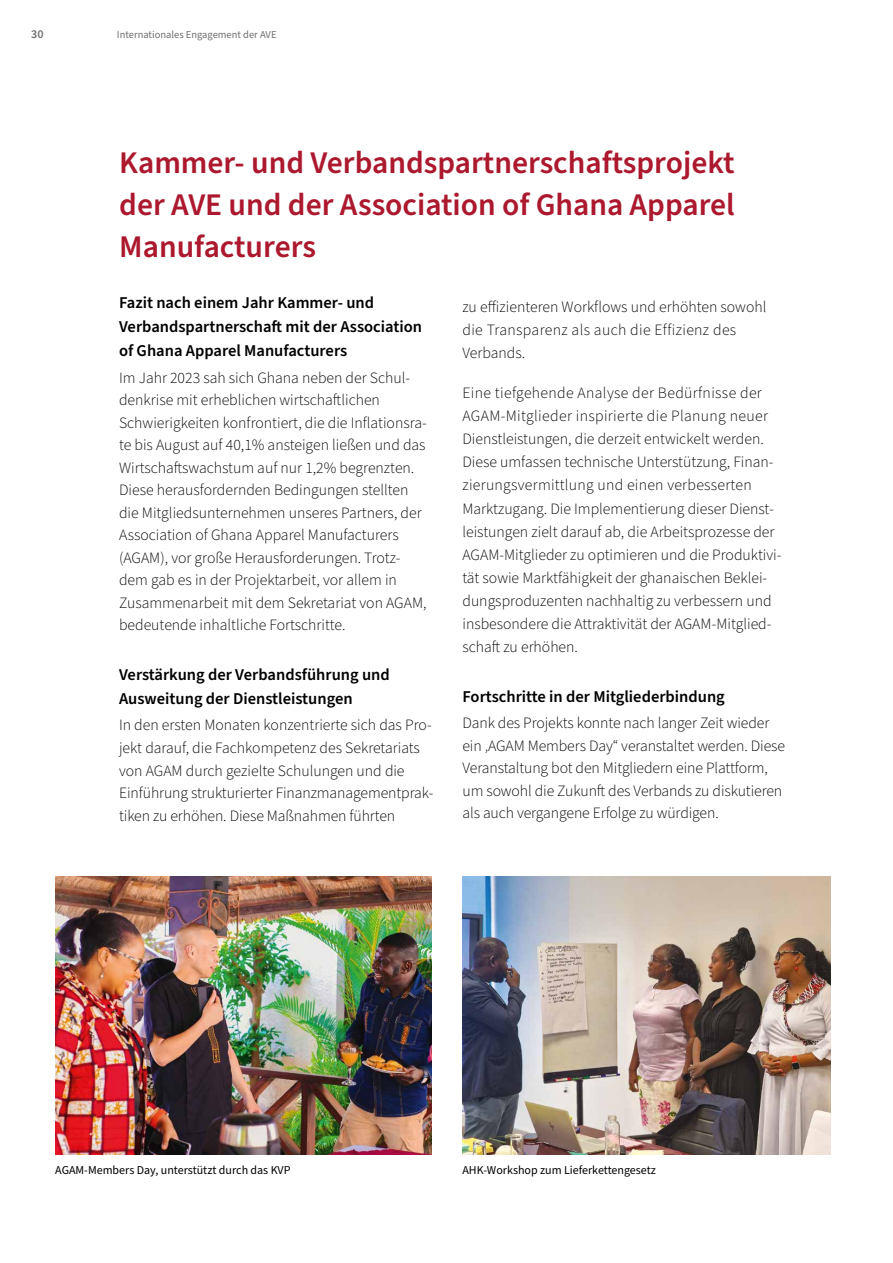
<style>
.page{position:relative;width:893px;height:1263px;background:#fff}
.page>*{position:absolute;margin:0;border:0;box-sizing:border-box;transform-origin:0 0}
.t1{font:600 31.5px/42px "Source Sans Pro";color:#ac182d;text-align:justify}
.t2{font:600 16.5px/24px "Source Sans Pro";color:#000}
.t3{font:300 15.75px/22.5px "Source Sans Pro";color:#000}
.t4{font:12px "Source Sans Pro";color:#000}
.t5{font:600 12px "Source Sans Pro";color:#706f6f}
.t6{font:10.5px "Source Sans Pro";color:#706f6f}
</style>
<div class="page">
<img style="left:55px;top:876px;width:377px;height:278px">
<img style="left:462px;top:876px;width:368px;height:278px">
<p class="t5" style="left:31px;top:26px;width:14px">30</p>
<p class="t6" style="left:117px;top:27px;width:161px">Internationales Engagement der AVE</p>
<h1 class="t1" style="left:119px;top:142px;width:617px">Kammer- und Verbandspartnerschaftsprojekt der AVE und der Association of Ghana Apparel Manufacturers</h1>
<p class="t2" style="left:119px;top:291px;width:305px">Fazit nach einem Jahr Kammer- und<br>Verbandspartnerschaft mit der Association of Ghana Apparel Manufacturers</p>
<p class="t3" style="left:119px;top:367px;width:309px">Im Jahr 2023 sah sich Ghana neben der Schul&shy;denkrise mit erheblichen wirtschaftlichen Schwierigkeiten konfrontiert, die die Inflationsra&shy;te bis August auf 40,1% ansteigen ließen und das Wirtschaftswachstum auf nur 1,2% begrenzten.<br>Diese herausfordernden Bedingungen stellten die Mitgliedsunternehmen unseres Partners, der Association of Ghana Apparel Manufacturers (AGAM), vor große Herausforderungen. Trotz&shy;dem gab es in der Projektarbeit, vor allem in Zusammenarbeit mit dem Sekretariat von AGAM, bedeutende inhaltliche Fortschritte.</p>
<p class="t2" style="left:119px;top:663px;width:272px">Verstärkung der Verbandsführung und<br>Ausweitung der Dienstleistungen</p>
<p class="t3" style="left:119px;top:714px;width:316px">In den ersten Monaten konzentrierte sich das Pro&shy;jekt darauf, die Fachkompetenz des Sekretariats von AGAM durch gezielte Schulungen und die Einführung strukturierter Finanzmanagementprak&shy;tiken zu erhöhen. Diese Maßnahmen führten</p>
<p class="t3" style="left:462px;top:295px;width:305px;line-height:23.1px">zu effizienteren Workflows und erhöhten sowohl die Transparenz als auch die Effizienz des<br>Verbands.</p>
<p class="t3" style="left:462px;top:382px;width:321px;line-height:23.1px">Eine tiefgehende Analyse der Bedürfnisse der AGAM-Mitglieder inspirierte die Planung neuer Dienstleistungen, die derzeit entwickelt werden.<br>Diese umfassen technische Unterstützung, Finan&shy;zierungsvermittlung und einen verbesserten Marktzugang. Die Implementierung dieser Dienst&shy;leistungen zielt darauf ab, die Arbeitsprozesse der AGAM-Mitglieder zu optimieren und die Produktivi&shy;tät sowie Marktfähigkeit der ghanaischen Beklei&shy;dungsproduzenten nachhaltig zu verbessern und insbesondere die Attraktivität der AGAM-Mitglied&shy;schaft zu erhöhen.</p>
<p class="t2" style="left:462px;top:685px;width:264px">Fortschritte in der Mitgliederbindung</p>
<p class="t3" style="left:462px;top:712px;width:324px">Dank des Projekts konnte nach langer Zeit wieder ein ‚AGAM Members Day“ veranstaltet werden. Diese Veranstaltung bot den Mitgliedern eine Plattform, um sowohl die Zukunft des Verbands zu diskutieren als auch vergangene Erfolge zu würdigen.</p>
<p class="t4" style="left:55px;top:1162px;width:237px">AGAM-Members Day, unterstützt durch das KVP</p>
<p class="t4" style="left:462px;top:1162px;width:195px">AHK-Workshop zum Lieferkettengesetz</p>
</div>
